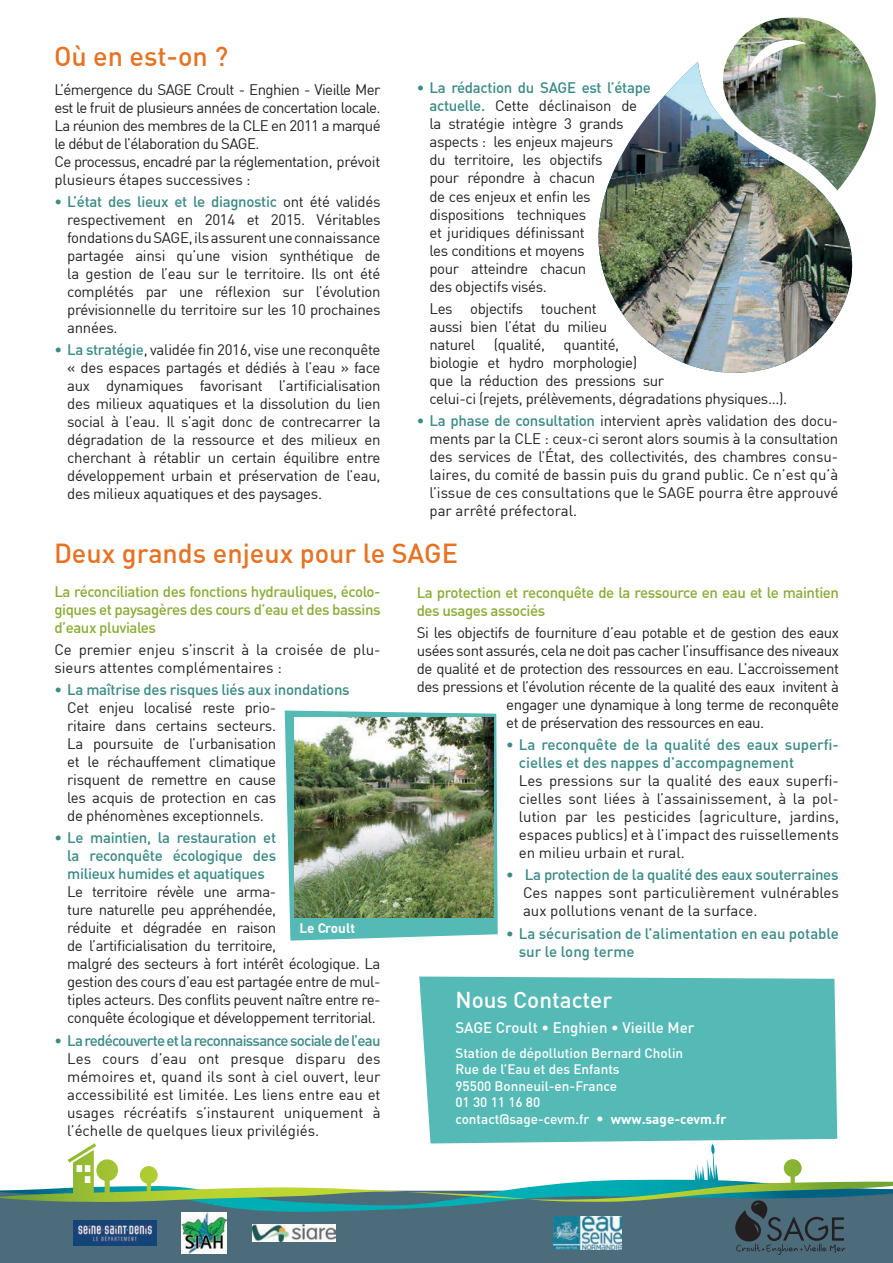
<style>
.page{position:relative;width:893px;height:1263px;background:#fff}
.page>*{position:absolute;margin:0;border:0;box-sizing:border-box;transform-origin:0 0}
.t1{font:500 27px "DIN";color:#e67324}
.t2{font:500 22.5px "DIN";color:#fff}
.t3{font:15px/18px "DIN";letter-spacing:-.03em;color:#231f20;text-align:justify}
.t4{font:500 15px/18px "DIN";letter-spacing:-.03em;color:#8aac36;text-align:justify}
.t5{font:500 15px/18px "DIN";letter-spacing:-.02em;color:#3a8a86;text-align:justify}
.t6{font:15px/18px "DIN";color:#231f20}
.t7{font:500 15px/18px "DIN";color:#3a8a86}
.t8{font:500 15px "DIN";letter-spacing:-.05em;color:#3a8a86}
.t9{font:500 15px "DIN";color:#fff}
.t10{font:500 13.5px/16.5px "DIN";color:#fff}
.t11{font:700 13.5px "DIN";color:#fff}
.s1{font-weight:500;color:#3a8a86}
.s2{font-size:15px}
.s3{font-weight:700}
</style>
<div class="page">
<div style="left:0;top:1255px;width:893px;height:8px;background:#4c6b7b"></div>
<img style="left:598px;top:62px;width:255px;height:311px">
<svg style="left:708px;top:62px;width:13px;height:129px"></svg>
<img style="left:721px;top:17px;width:155px;height:174px">
<div style="left:419px;top:976px;width:418px;height:167px;background:#55bab5"></div>
<svg style="left:0;top:1143px;width:893px;height:112px"></svg>
<img style="left:182px;top:1212px;width:45px;height:41px">
<img style="left:554px;top:1216px;width:68px;height:33px">
<img style="left:73px;top:1220px;width:83px;height:25px">
<img style="left:252px;top:1224px;width:83px;height:17px">
<div style="left:799px;top:360px;width:94px;height:25px;background:#fff"></div>
<svg style="left:285px;top:710px;width:213px;height:231px;fill:#55bab5"></svg>
<img style="left:295px;top:717px;width:198px;height:200px">
<h1 class="t1" style="left:54px;top:39px;width:176px">Où en est-on ?</h1>
<p class="t3" style="left:54px;top:80px;width:328px;text-align:left">L’émergence du SAGE Croult - Enghien - Vieille Mer est le fruit de plusieurs années de concertation locale.<br>La réunion des membres de la CLE en 2011 a marqué le début de l’élaboration du SAGE.<br>Ce processus, encadré par la réglementation, prévoit plusieurs étapes successives :</p>
<p class="t3" style="left:67px;top:192px;width:315px;text-indent:-13px"><span class="s1">• L’état des lieux et le diagnostic</span> ont été validés respectivement en 2014 et 2015. Véritables fondations du SAGE, ils assurent une connaissance partagée ainsi qu’une vision synthétique de la gestion de l’eau sur le territoire. Ils ont été complétés par une réflexion sur l’évolution prévisionnelle du territoire sur les 10 prochaines années.</p>
<p class="t3" style="left:67px;top:340px;width:315px;text-indent:-13px"><span class="s1">• La stratégie</span>, validée fin 2016, vise une reconquête « des espaces partagés et dédiés à l’eau » face aux dynamiques favorisant l’artificialisation des milieux aquatiques et la dissolution du lien social à l’eau. Il s’agit donc de contrecarrer la dégradation de la ressource et des milieux en cherchant à rétablir un certain équilibre entre développement urbain et préservation de l’eau, des milieux aquatiques et des paysages.</p>
<p class="t3" style="left:429px;top:79px;width:223px;text-align:left;text-indent:-13px"><span class="s1">• La rédaction du SAGE est l’étape actuelle.</span> Cette déclinaison de la stratégie intègre 3 grands aspects : les enjeux majeurs<br>du territoire, les objectifs<br>pour répondre à chacun<br>de ces enjeux et enfin les dispositions techniques<br>et juridiques définissant<br>les conditions et moyens<br>pour atteindre chacun<br>des objectifs visés.</p>
<p class="t3" style="left:429px;top:299px;width:359px;text-align:left">Les objectifs touchent<br>aussi bien l’état du milieu<br>naturel (qualité, quantité,<br>biologie et hydro morphologie)<br>que la réduction des pressions sur<br>celui-ci (rejets, prélèvements, dégradations physiques...).</p>
<p class="t3" style="left:429px;top:411px;width:410px;text-indent:-13px"><span class="s1">• La phase de consultation</span> intervient après validation des docu&shy;ments par la CLE : ceux-ci seront alors soumis à la consultation des services de l’État, des collectivités, des chambres consu&shy;laires, du comité de bassin puis du grand public. Ce n’est qu’à l’issue de ces consultations que le SAGE pourra être approuvé par arrêté préfectoral.</p>
<h1 class="t1" style="left:54px;top:536px;width:406px">Deux grands enjeux pour le SAGE</h1>
<p class="t4" style="left:54px;top:582px;width:328px">La réconciliation des fonctions hydrauliques, écolo&shy;giques et paysagères des cours d’eau et des bassins d’eaux pluviales</p>
<p class="t6" style="left:54px;top:640px;width:328px">Ce premier enjeu s’inscrit à la croisée de plu&shy;sieurs attentes complémentaires :</p>
<p class="t5" style="left:54px;top:680px;width:297px">• La maîtrise des risques liés aux inondations</p>
<p class="t3" style="left:67px;top:698px;width:211px">Cet enjeu localisé reste prio&shy;ritaire dans certains secteurs.<br>La poursuite de l’urbanisation et le réchauffement climatique risquent de remettre en cause les acquis de protection en cas de phénomènes exceptionnels.</p>
<p class="t5" style="left:67px;top:828px;width:211px;text-indent:-13px">• Le maintien, la restauration et la reconquête écologique des milieux humides et aquatiques</p>
<p class="t3" style="left:67px;top:882px;width:315px;text-align:left">Le territoire révèle une arma-<br>ture naturelle peu appréhendée,<br>réduite et dégradée en raison<br>de l’artificialisation du territoire,<br>malgré des secteurs à fort intérêt écologique. La gestion des cours d’eau est partagée entre de mul&shy;tiples acteurs. Des conflits peuvent naître entre re&shy;conquête écologique et développement territorial.</p>
<p class="t8" style="left:54px;top:1030px;width:328px">• La redécouverte et la reconnaissance sociale de l’eau</p>
<p class="t3" style="left:67px;top:1049px;width:315px">Les cours d’eau ont presque disparu des mémoires et, quand ils sont à ciel ouvert, leur accessibilité est limitée. Les liens entre eau et usages récréatifs s’instaurent uniquement à l’échelle de quelques lieux privilégiés.</p>
<p class="t11" style="left:299px;top:919px;width:57px">Le Croult</p>
<p class="t4" style="left:417px;top:583px;width:424px">La protection et reconquête de la ressource en eau et le maintien des usages associés</p>
<p class="t3" style="left:417px;top:623px;width:424px">Si les objectifs de fourniture d’eau potable et de gestion des eaux</p>
<p class="t3" style="left:417px;top:641px;width:424px">usées sont assurés, cela ne doit pas cacher l’insuffisance des niveaux</p>
<p class="t3" style="left:417px;top:659px;width:424px">de qualité et de protection des ressources en eau. L’accroissement</p>
<p class="t3" style="left:417px;top:677px;width:424px">des pressions et l’évolution récente de la qualité des eaux invitent à</p>
<p class="t3" style="left:506px;top:695px;width:334px">engager une dynamique à long terme de reconquête</p>
<p class="t3" style="left:506px;top:713px;width:260px">et de préservation des ressources en eau.</p>
<p class="t7" style="left:519px;top:735px;width:322px;text-indent:-13px">• La reconquête de la qualité des eaux superfi&shy;cielles et des nappes d’accompagnement</p>
<p class="t3" style="left:519px;top:771px;width:322px">Les pressions sur la qualité des eaux superfi&shy;cielles sont liées à l’assainissement, à la pol&shy;lution par les pesticides (agriculture, jardins, espaces publics) et à l’impact des ruissellements en milieu urbain et rural.</p>
<p class="t5" style="left:506px;top:865px;width:334px">• La protection de la qualité des eaux souterraines</p>
<p class="t6" style="left:523px;top:884px;width:317px">Ces nappes sont particulièrement vulnérables aux pollutions venant de la surface.</p>
<p class="t7" style="left:519px;top:924px;width:322px;text-indent:-13px">• La sécurisation de l’alimentation en eau potable sur le long terme</p>
<h2 class="t2" style="left:455px;top:985px;width:158px">Nous Contacter</h2>
<p class="t9" style="left:455px;top:1018px;width:240px">SAGE Croult • Enghien • Vieille Mer</p>
<p class="t10" style="left:455px;top:1044px;width:273px">Station de dépollution Bernard Cholin<br>Rue de l’Eau et des Enfants<br>95500 Bonneuil-en-France<br>01 30 11 16 80<br>contact@sage-cevm.fr <span class="s2">•</span> <span class="s3">www.sage-cevm.fr</span></p>
</div>
